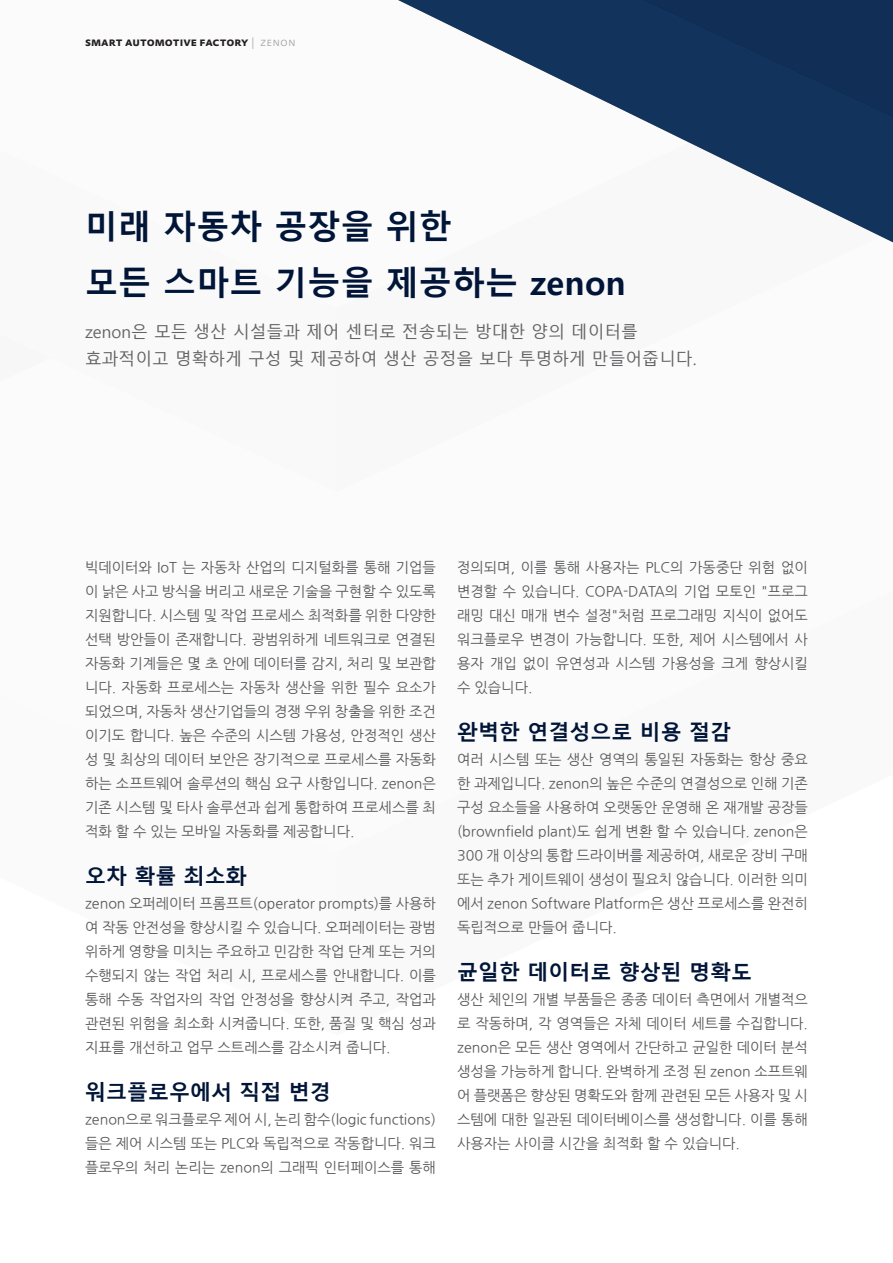
<style>
.page{position:relative;width:893px;height:1263px;background:#fff}
.page>*{position:absolute;margin:0;border:0;box-sizing:border-box;transform-origin:0 0}
.Headline_Innen_KR{font:700 33px "Malgun Gothic";letter-spacing:.005em;color:#001537}
.subheadlines_in_copy{font:700 21px "Malgun Gothic";color:#001537}
.introtext_innenseite{font:16.8px/26.4px "Malgun Gothic";color:#636366}
.copy_justified_KR{font:14.25px/24px "Nanum Gothic";color:#57585a;text-align:justify}
.t1{font:700 12px "DTL Prokyon TOT Caps";letter-spacing:.005em;color:#231f20}
.s1{font-weight:300;color:#a8a9ad}
</style>
<div class="page">
<svg style="left:398px;top:0;width:495px;height:242px"></svg>
<p class="t1" style="left:85px;top:34px;width:212px">smart automotive factory <span class="s1">| zenon</span></p>
<p class="Headline_Innen_KR" style="left:85px;top:207px;width:368px">미래 자동차 공장을 위한</p>
<p class="Headline_Innen_KR" style="left:85px;top:263px;width:542px">모든 스마트 기능을 제공하는 zenon</p>
<p class="introtext_innenseite" style="left:85px;top:320px;width:613px">zenon은 모든 생산 시설들과 제어 센터로 전송되는 방대한 양의 데이터를 효과적이고 명확하게 구성 및 제공하여 생산 공정을 보다 투명하게 만들어줍니다.</p>
<p class="copy_justified_KR" style="left:85px;top:556px;width:352px">빅데이터와 IoT 는 자동차 산업의 디지털화를 통해 기업들 이 낡은 사고 방식을 버리고 새로운 기술을 구현할 수 있도록 지원합니다. 시스템 및 작업 프로세스 최적화를 위한 다양한 선택 방안들이 존재합니다. 광범위하게 네트워크로 연결된 자동화 기계들은 몇 초 안에 데이터를 감지, 처리 및 보관합 니다. 자동화 프로세스는 자동차 생산을 위한 필수 요소가 되었으며, 자동차 생산기업들의 경쟁 우위 창출을 위한 조건 이기도 합니다. 높은 수준의 시스템 가용성, 안정적인 생산 성 및 최상의 데이터 보안은 장기적으로 프로세스를 자동화 하는 소프트웨어 솔루션의 핵심 요구 사항입니다. zenon은 기존 시스템 및 타사 솔루션과 쉽게 통합하여 프로세스를 최 적화 할 수 있는 모바일 자동화를 제공합니다.</p>
<p class="subheadlines_in_copy" style="left:85px;top:864px;width:163px">오차 확률 최소화</p>
<p class="copy_justified_KR" style="left:85px;top:892px;width:352px">zenon 오퍼레이터 프롬프트(operator prompts)를 사용하 여 작동 안전성을 향상시킬 수 있습니다. 오퍼레이터는 광범 위하게 영향을 미치는 주요하고 민감한 작업 단계 또는 거의 수행되지 않는 작업 처리 시, 프로세스를 안내합니다. 이를 통해 수동 작업자의 작업 안정성을 향상시켜 주고, 작업과 관련된 위험을 최소화 시켜줍니다. 또한, 품질 및 핵심 성과 지표를 개선하고 업무 스트레스를 감소시켜 줍니다.</p>
<p class="subheadlines_in_copy" style="left:85px;top:1080px;width:247px">워크플로우에서 직접 변경</p>
<p class="copy_justified_KR" style="left:85px;top:1108px;width:352px">zenon으로 워크플로우 제어 시, 논리 함수(logic functions) 들은 제어 시스템 또는 PLC와 독립적으로 작동합니다. 워크 플로우의 처리 논리는 zenon의 그래픽 인터페이스를 통해</p>
<p class="copy_justified_KR" style="left:457px;top:556px;width:352px">정의되며, 이를 통해 사용자는 PLC의 가동중단 위험 없이 변경할 수 있습니다. COPA-DATA의 기업 모토인 "프로그 래밍 대신 매개 변수 설정"처럼 프로그래밍 지식이 없어도 워크플로우 변경이 가능합니다. 또한, 제어 시스템에서 사 용자 개입 없이 유연성과 시스템 가용성을 크게 향상시킬 수 있습니다.</p>
<p class="subheadlines_in_copy" style="left:457px;top:720px;width:276px">완벽한 연결성으로 비용 절감</p>
<p class="copy_justified_KR" style="left:457px;top:748px;width:352px">여러 시스템 또는 생산 영역의 통일된 자동화는 항상 중요 한 과제입니다. zenon의 높은 수준의 연결성으로 인해 기존 구성 요소들을 사용하여 오랫동안 운영해 온 재개발 공장들 (brownfield plant)도 쉽게 변환 할 수 있습니다. zenon은 300 개 이상의 통합 드라이버를 제공하여, 새로운 장비 구매 또는 추가 게이트웨이 생성이 필요치 않습니다. 이러한 의미 에서 zenon Software Platform은 생산 프로세스를 완전히 독립적으로 만들어 줍니다.</p>
<p class="subheadlines_in_copy" style="left:457px;top:960px;width:297px">균일한 데이터로 향상된 명확도</p>
<p class="copy_justified_KR" style="left:457px;top:988px;width:352px">생산 체인의 개별 부품들은 종종 데이터 측면에서 개별적으 로 작동하며, 각 영역들은 자체 데이터 세트를 수집합니다. zenon은 모든 생산 영역에서 간단하고 균일한 데이터 분석 생성을 가능하게 합니다. 완벽하게 조정 된 zenon 소프트웨 어 플랫폼은 향상된 명확도와 함께 관련된 모든 사용자 및 시 스템에 대한 일관된 데이터베이스를 생성합니다. 이를 통해 사용자는 사이클 시간을 최적화 할 수 있습니다.</p>
</div>
